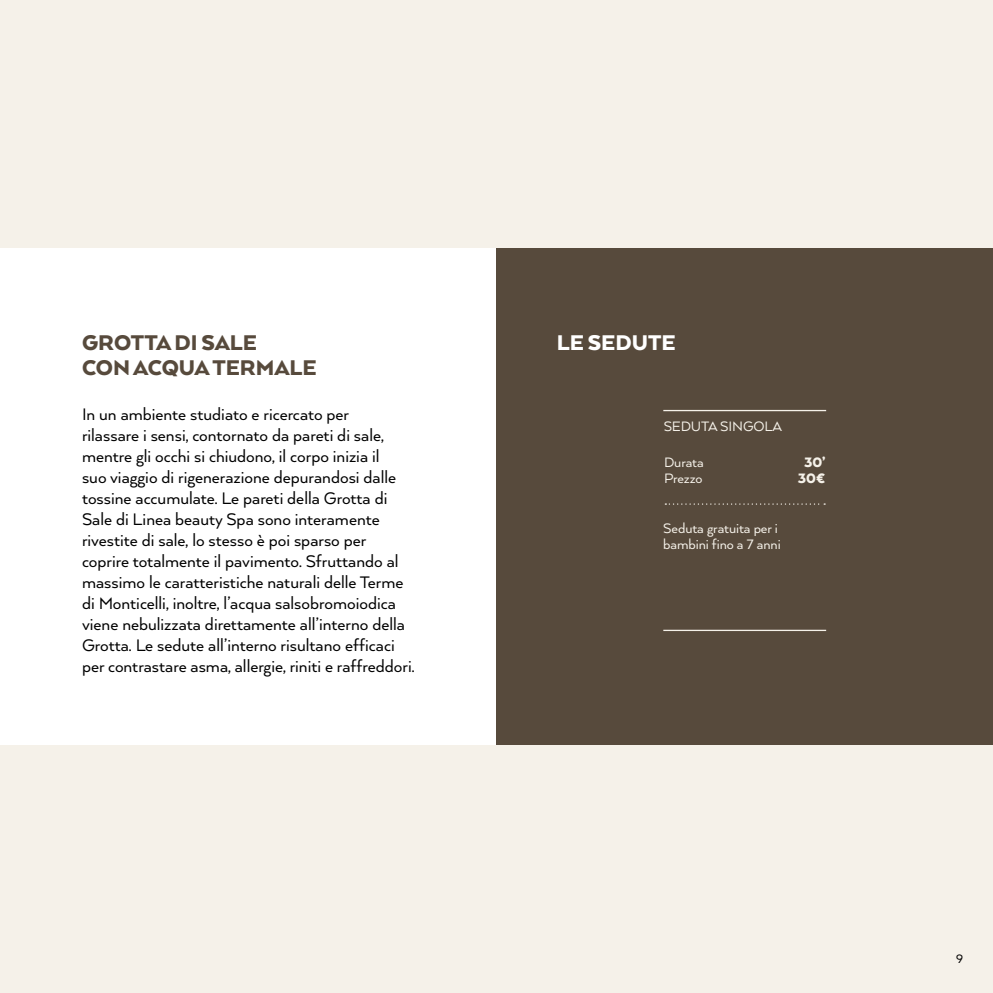
<style>
.page{position:relative;width:993px;height:993px;background:#fff}
.page>*{position:absolute;margin:0;border:0;box-sizing:border-box;transform-origin:0 0}
.t1{font:900 24.5px/24.5px "Arquitecta";color:#574a3c}
.t2{font:900 24.5px "Arquitecta";color:#fff}
.t3{font:19.25px/21px "Arquitecta";color:#000}
.t4{font:15.75px/15.8px "Arquitecta";letter-spacing:-.005em;color:#f5f1e9}
.t5{font:900 15.75px "Arquitecta";color:#f5f1e9}
.t6{font:14px "Arquitecta";color:#000}
</style>
<div class="page">
<div style="left:0;top:0;width:992px;height:992px;background:#f5f1e9"></div>
<div style="left:0;top:248px;width:496px;height:496px;background:#fff"></div>
<div style="left:496px;top:248px;width:496px;height:496px;background:#574a3c"></div>
<hr style="left:663px;top:410px;width:162px;height:1px;background:#f5f1e9">
<hr style="left:663px;top:629px;width:162px;height:1px;background:#f5f1e9">
<svg style="left:665px;top:503px;width:159px;height:1px"></svg>
<p class="t1" style="left:82px;top:330px;width:236px">GROTTA DI SALE<br>CON ACQUA TERMALE</p>
<p class="t3" style="left:82px;top:403px;width:334px">In un ambiente studiato e ricercato per<br>rilassare i sensi, contornato da pareti di sale, mentre gli occhi si chiudono, il corpo inizia il<br>suo viaggio di rigenerazione depurandosi dalle tossine accumulate. Le pareti della Grotta di Sale di Linea beauty Spa sono interamente rivestite di sale, lo stesso è poi sparso per coprire totalmente il pavimento. Sfruttando al massimo le caratteristiche naturali delle Terme di Monticelli, inoltre, l’acqua salsobromoiodica viene nebulizzata direttamente all’interno della Grotta. Le sedute all’interno risultano efficaci per contrastare asma, allergie, riniti e raffreddori.</p>
<p class="t2" style="left:556px;top:327px;width:120px">LE SEDUTE</p>
<p class="t4" style="left:663px;top:418px;width:120px">SEDUTA SINGOLA</p>
<p class="t4" style="left:664px;top:454px;width:41px">Durata</p>
<p class="t5" style="left:803px;top:453px;width:23px">30’</p>
<p class="t4" style="left:664px;top:470px;width:40px">Prezzo</p>
<p class="t5" style="left:797px;top:468px;width:29px">30€</p>
<p class="t4" style="left:663px;top:520px;width:119px">Seduta gratuita per i bambini fino a 7 anni</p>
<p class="t6" style="left:955px;top:949px;width:9px">9</p>
</div>
